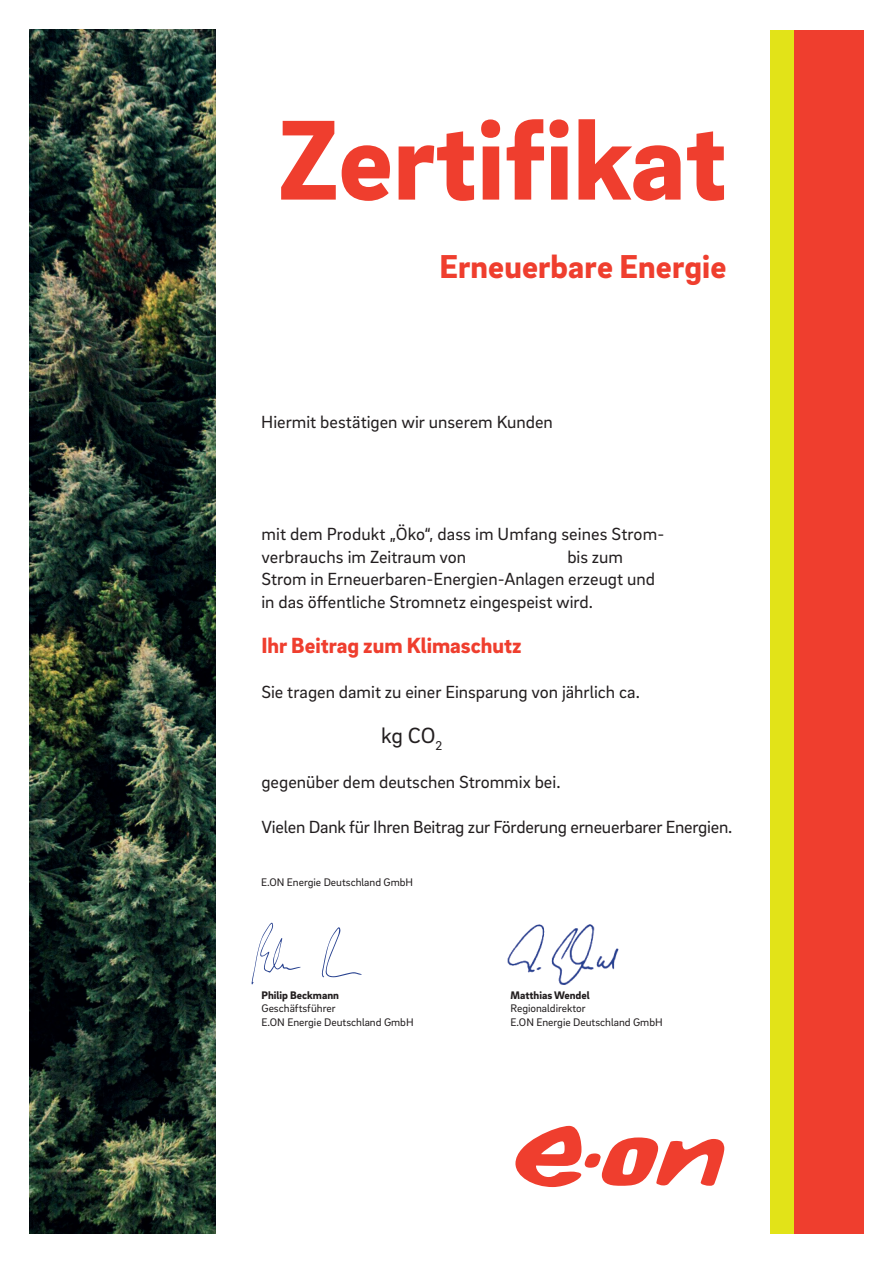
<style>
.page{position:relative;width:893px;height:1263px;background:#fff}
.page>*{position:absolute;margin:0;border:0;box-sizing:border-box;transform-origin:0 0}
.t1{font:900 116.4px "EON Brix Sans";color:#ef3e2e}
.t2{font:900 33.9px "EON Brix Sans";letter-spacing:.005em;color:#ef3e2e}
.t3{font:900 22.5px "EON Brix Sans";color:#ef3e2e}
.t4{font:22.5px "EON Brix Sans";color:#231f20}
.t5{font:18px/22.5px "EON Brix Sans";color:#231f20}
.t6{font:11.25px/13.5px "EON Brix Sans";color:#231f20}
.t7{font:900 11.25px "EON Brix Sans";color:#231f20}
</style>
<div class="page">
<svg style="left:515px;top:1126px;width:209px;height:61px"></svg>
<div style="left:771px;top:30px;width:23px;height:1203px;background:#e2e318"></div>
<div style="left:794px;top:30px;width:69px;height:1203px;background:#ef3e2e"></div>
<img style="left:507px;top:924px;width:112px;height:61px">
<img style="left:251px;top:922px;width:111px;height:62px">
<img style="left:30px;top:30px;width:185px;height:1203px">
<h1 class="t1" style="left:278px;top:83px;width:451px">Zertifikat</h1>
<h2 class="t2" style="left:439px;top:244px;width:288px">Erneuerbare Energie</h2>
<p class="t5" style="left:261px;top:410px;width:293px">Hiermit bestätigen wir unserem Kunden</p>
<p class="t5" style="left:261px;top:522px;width:404px">mit dem Produkt „Öko“, dass im Umfang seines Strom&shy;verbrauchs im Zeitraum von<br>Strom in Erneuerbaren--Energien-Anlagen erzeugt und in das öffentliche Stromnetz eingespeist wird.</p>
<p class="t3" style="left:261px;top:630px;width:262px">Ihr Beitrag zum Klimaschutz</p>
<p class="t5" style="left:261px;top:679px;width:380px">Sie tragen damit zu einer Einsparung von jährlich ca.</p>
<p class="t4" style="left:381px;top:720px;width:63px">kg CO<sub>2</sub></p>
<p class="t5" style="left:261px;top:769px;width:301px">gegenüber dem deutschen Strommix bei.</p>
<p class="t5" style="left:261px;top:814px;width:472px">Vielen Dank für Ihren Beitrag zur Förderung erneuerbarer Energien.</p>
<p class="t5" style="left:567px;top:545px;width:57px">bis zum</p>
<p class="t6" style="left:261px;top:875px;width:154px">E.ON Energie Deutschland GmbH</p>
<p class="t7" style="left:261px;top:987px;width:79px">Philip Beckmann</p>
<p class="t6" style="left:261px;top:1001px;width:154px">Geschäftsführer<br>E.ON Energie Deutschland GmbH</p>
<p class="t7" style="left:510px;top:987px;width:81px">Matthias Wendel</p>
<p class="t6" style="left:510px;top:1001px;width:154px">Regionaldirektor<br>E.ON Energie Deutschland GmbH</p>
</div>
